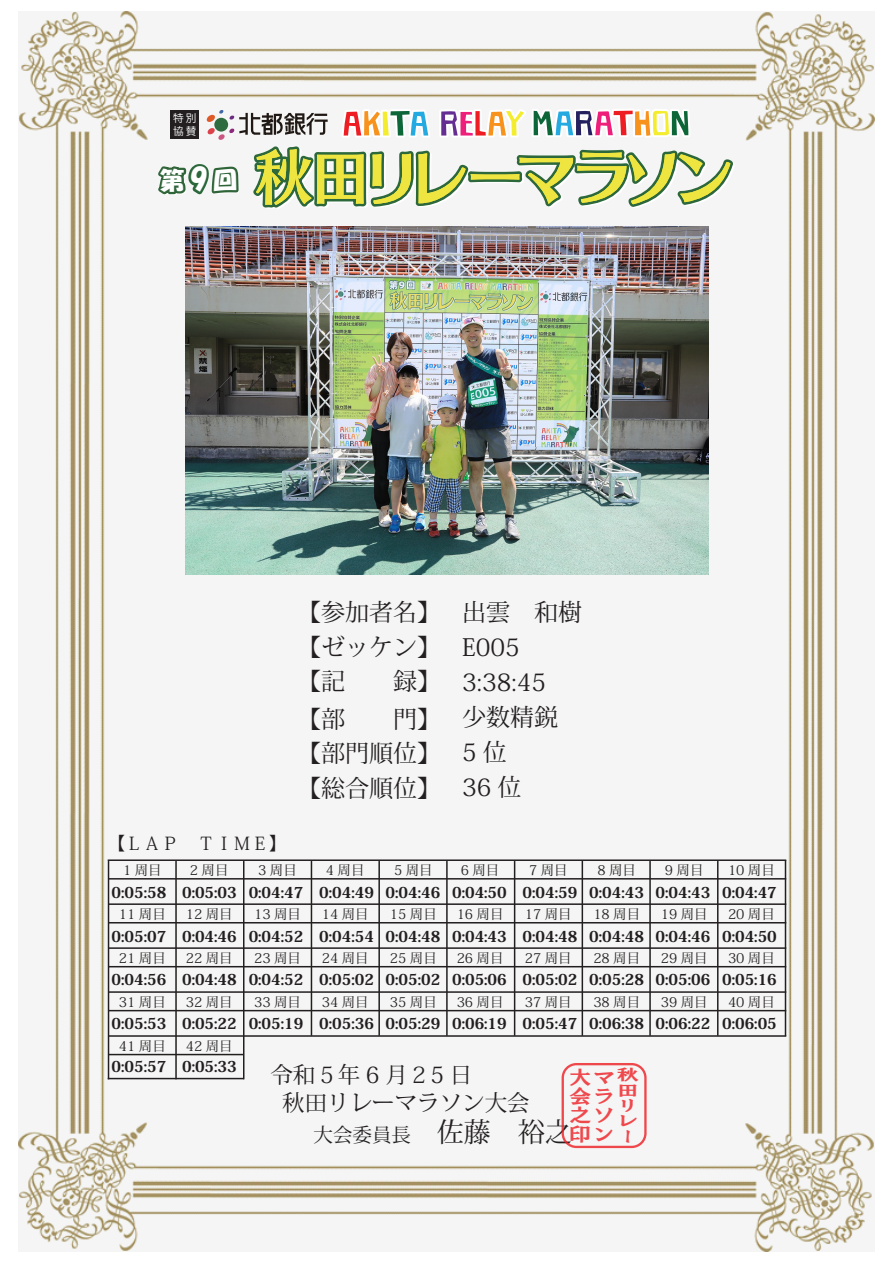
<style>
.page{position:relative;width:893px;height:1263px;background:#fff}
.page>*{position:absolute;margin:0;border:0;box-sizing:border-box;transform-origin:0 0}
.t1{font:24.6px "HGP Soei Kakupoptai";color:#fff}
.t2{font:24px/35.1px "Koz Min Pro";color:#231f20;text-align:justify}
.t3{font:22.5px/27.8px "Koz Min Pro";color:#231f20}
.t4{font:19.5px "Koz Min Pro";color:#231f20}
.t5{font:19.2px/19.2px "HGS Soei Presence EB";color:#ee1d23;text-align:justify;scale:1.16 1}
.t6{font:18px "Koz Min Pro";color:#231f20}
.t7{font:15.45px/15.5px "HGS Soei Presence EB";color:#ee1d23;scale:1.45 1}
.t8{font:800 15px "Koz Min Pro";color:#231f20}
.t9{font:13.5px "Koz Min Pro";color:#231f20}
.t10{font:10.65px/12.5px "Koz Go Pro";color:#fff}
.s1{font-size:27.6px}
.s2{font-family:"Koz Go Pro"}
.s3{font-size:27px}
.s4{font-family:"HGS Soei Presence EB";font-size:19.2px;color:#ee1d23}
</style>
<div class="page">
<img style="left:19px;top:12px;width:855px;height:1239px">
<svg style="left:154px;top:11px;width:583px;height:391px"></svg>
<div style="left:562px;top:1063px;width:85px;height:85px;border:2px solid #ee1d23;border-radius:14px"></div>
<hr style="left:175px;top:861px;width:2px;height:218px;background:#231f20">
<hr style="left:108px;top:861px;width:1px;height:218px;background:#231f20">
<hr style="left:243px;top:861px;width:1px;height:218px;background:#231f20">
<hr style="left:311px;top:861px;width:1px;height:175px;background:#231f20">
<hr style="left:378px;top:861px;width:2px;height:175px;background:#231f20">
<hr style="left:446px;top:861px;width:2px;height:175px;background:#231f20">
<hr style="left:514px;top:861px;width:1px;height:175px;background:#231f20">
<hr style="left:582px;top:861px;width:1px;height:175px;background:#231f20">
<hr style="left:649px;top:861px;width:2px;height:175px;background:#231f20">
<hr style="left:717px;top:861px;width:1px;height:175px;background:#231f20">
<hr style="left:108px;top:878px;width:678px;height:1px;background:#231f20">
<hr style="left:108px;top:922px;width:678px;height:1px;background:#231f20">
<hr style="left:108px;top:966px;width:678px;height:1px;background:#231f20">
<hr style="left:108px;top:1010px;width:678px;height:1px;background:#231f20">
<hr style="left:108px;top:1054px;width:136px;height:1px;background:#231f20">
<hr style="left:108px;top:1035px;width:678px;height:2px;background:#231f20">
<hr style="left:108px;top:991px;width:678px;height:2px;background:#231f20">
<hr style="left:108px;top:947px;width:678px;height:2px;background:#231f20">
<hr style="left:108px;top:903px;width:678px;height:2px;background:#231f20">
<hr style="left:108px;top:859px;width:678px;height:2px;background:#231f20">
<hr style="left:108px;top:1078px;width:136px;height:1px;background:#231f20">
<hr style="left:785px;top:860px;width:1px;height:176px;background:#231f20">
<img style="left:186px;top:226px;width:523px;height:349px">
<p class="t10" style="left:173px;top:112px;width:25px">特別協賛</p>
<h1 class="t1" style="left:161px;top:169px;width:79px">第<span class="s1">9</span>回</h1>
<p class="t6" style="left:107px;top:831px;width:182px"><span class="s2">【</span>ＬＡＰ　ＴＩＭＥ<span class="s2">】</span></p>
<h2 class="t2" style="left:297px;top:594px;width:145px;line-height:34.5px">【参加者名】【ゼッケン】【記　　録】</h2>
<h2 class="t2" style="left:297px;top:701px;width:145px;line-height:34.5px">【部　　門】【部門順位】【総合順位】</h2>
<h2 class="t2" style="left:462px;top:593px;width:121px;text-align:left">出雲　和樹<br>E005<br>3:38:45<br>少数精鋭<br>5位<br>36 位</h2>
<p class="t9" style="left:123px;top:861px;width:40px">1 周目</p>
<p class="t9" style="left:190px;top:861px;width:40px">2 周目</p>
<p class="t9" style="left:258px;top:861px;width:40px">3 周目</p>
<p class="t9" style="left:326px;top:861px;width:40px">4 周目</p>
<p class="t9" style="left:394px;top:861px;width:40px">5 周目</p>
<p class="t9" style="left:461px;top:861px;width:40px">6 周目</p>
<p class="t9" style="left:529px;top:861px;width:40px">7 周目</p>
<p class="t9" style="left:597px;top:861px;width:40px">8 周目</p>
<p class="t9" style="left:665px;top:861px;width:40px">9 周目</p>
<p class="t9" style="left:728px;top:861px;width:48px">10 周目</p>
<p class="t9" style="left:119px;top:904px;width:48px">11 周目</p>
<p class="t9" style="left:186px;top:904px;width:48px">12 周目</p>
<p class="t9" style="left:254px;top:904px;width:48px">13 周目</p>
<p class="t9" style="left:322px;top:904px;width:48px">14 周目</p>
<p class="t9" style="left:390px;top:904px;width:48px">15 周目</p>
<p class="t9" style="left:457px;top:904px;width:48px">16 周目</p>
<p class="t9" style="left:525px;top:904px;width:48px">17 周目</p>
<p class="t9" style="left:593px;top:904px;width:48px">18 周目</p>
<p class="t9" style="left:661px;top:904px;width:48px">19 周目</p>
<p class="t9" style="left:728px;top:904px;width:48px">20 周目</p>
<p class="t9" style="left:119px;top:948px;width:48px">21 周目</p>
<p class="t9" style="left:186px;top:948px;width:48px">22 周目</p>
<p class="t9" style="left:254px;top:948px;width:48px">23 周目</p>
<p class="t9" style="left:322px;top:948px;width:48px">24 周目</p>
<p class="t9" style="left:390px;top:948px;width:48px">25 周目</p>
<p class="t9" style="left:457px;top:948px;width:48px">26 周目</p>
<p class="t9" style="left:525px;top:948px;width:48px">27 周目</p>
<p class="t9" style="left:593px;top:948px;width:48px">28 周目</p>
<p class="t9" style="left:661px;top:948px;width:48px">29 周目</p>
<p class="t9" style="left:728px;top:948px;width:48px">30 周目</p>
<p class="t9" style="left:119px;top:992px;width:48px">31 周目</p>
<p class="t9" style="left:186px;top:992px;width:48px">32 周目</p>
<p class="t9" style="left:254px;top:992px;width:48px">33 周目</p>
<p class="t9" style="left:322px;top:992px;width:48px">34 周目</p>
<p class="t9" style="left:390px;top:992px;width:48px">35 周目</p>
<p class="t9" style="left:457px;top:992px;width:48px">36 周目</p>
<p class="t9" style="left:525px;top:992px;width:48px">37 周目</p>
<p class="t9" style="left:593px;top:992px;width:48px">38 周目</p>
<p class="t9" style="left:661px;top:992px;width:48px">39 周目</p>
<p class="t9" style="left:728px;top:992px;width:48px">40 周目</p>
<p class="t9" style="left:119px;top:1036px;width:48px">41 周目</p>
<p class="t9" style="left:186px;top:1036px;width:48px">42 周目</p>
<p class="t8" style="left:112px;top:881px;width:667px">0:05:58 0:05:03 0:04:47 0:04:49 0:04:46 0:04:50 0:04:59 0:04:43 0:04:43 0:04:47</p>
<p class="t8" style="left:112px;top:925px;width:667px">0:05:07 0:04:46 0:04:52 0:04:54 0:04:48 0:04:43 0:04:48 0:04:48 0:04:46 0:04:50</p>
<p class="t8" style="left:112px;top:968px;width:667px">0:04:56 0:04:48 0:04:52 0:05:02 0:05:02 0:05:06 0:05:02 0:05:28 0:05:06 0:05:16</p>
<p class="t8" style="left:112px;top:1012px;width:667px">0:05:53 0:05:22 0:05:19 0:05:36 0:05:29 0:06:19 0:05:47 0:06:38 0:06:22 0:06:05</p>
<p class="t8" style="left:112px;top:1055px;width:127px">0:05:57 0:05:33</p>
<h3 class="t3" style="left:282px;top:1060px;width:249px;text-indent:-12px">令和５年 6 月２5 日<br>秋田リレーマラソン大会</h3>
<h3 class="t4" style="left:313px;top:1121px;width:301px">大会委員長 <span class="s3">佐藤　裕之</span><span class="s4">印ン</span></h3>
<p class="t5" style="left:569px;top:1067px;width:40px">大マ会ラ之ソ</p>
<p class="t7" style="left:617px;top:1067px;width:16px">秋田リレー</p>
</div>
